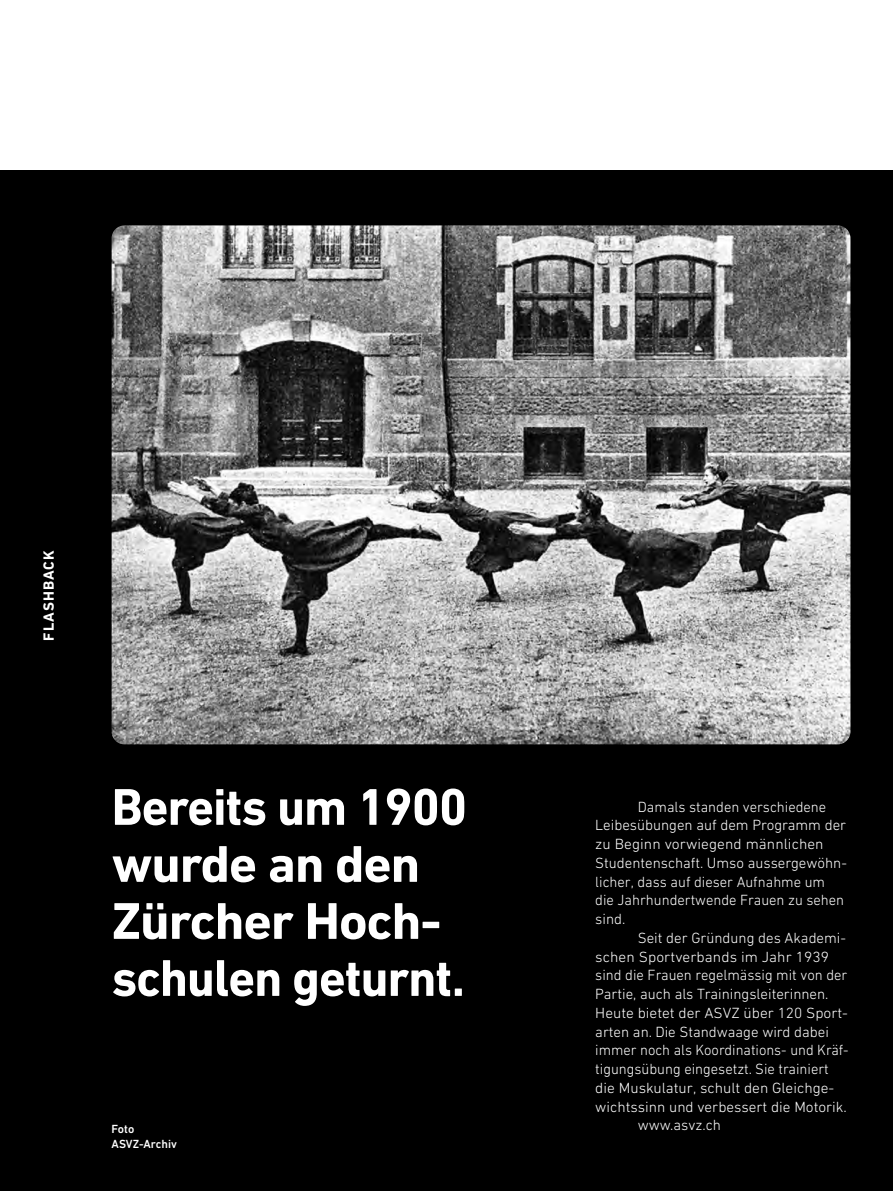
<style>
.page{position:relative;width:893px;height:1191px;background:#fff}
.page>*{position:absolute;margin:0;border:0;box-sizing:border-box;transform-origin:0 0}
.H2_Headline_bold_35p{font:700 52.5px/57px "DIN Next W1 G";letter-spacing:-.02em;color:#fff}
.Lauftext_light_Einzu{font:300 15px/18.8px "DIN Next W1 G";color:#fff}
.Rubriktitel_Boxtitel{font:700 15px "DIN Next W1 G";letter-spacing:.07em;color:#fff}
.Bildlegende_klein_me{font:500 12px "DIN Next W1 G";color:#fff}
</style>
<div class="page">
<div style="left:0;top:170px;width:893px;height:1021px;background:#000"></div>
<img style="left:112px;top:225px;width:738px;height:519px">
<p class="Rubriktitel_Boxtitel" style="left:40px;top:640px;width:91px;rotate:-90deg">FLASHBACK</p>
<p class="H2_Headline_bold_35p" style="left:112px;top:778px;width:357px">Bereits um 1900 wurde an den<br>Zürcher Hoch&shy;schulen geturnt.</p>
<p class="Lauftext_light_Einzu" style="left:595px;top:797px;width:253px;text-indent:43px">Damals standen verschiedene<br>Leibesübungen auf dem Programm der zu Beginn vorwiegend männlichen<br>Studentenschaft. Umso aussergewöhn&shy;licher, dass auf dieser Aufnahme um die Jahrhundertwende Frauen zu sehen sind.</p>
<p class="Lauftext_light_Einzu" style="left:595px;top:928px;width:255px;text-indent:43px">Seit der Gründung des Akademi&shy;schen Sportverbands im Jahr 1939 sind die Frauen regelmässig mit von der Partie, auch als Trainingsleiterinnen.<br>Heute bietet der ASVZ über 120 Sport&shy;arten an. Die Standwaage wird dabei immer noch als Koordinations- und Kräf&shy;tigungsübung eingesetzt. Sie trainiert die Muskulatur, schult den Gleichge&shy;wichtssinn und verbessert die Motorik.</p>
<p class="Bildlegende_klein_me" style="left:112px;top:1122px;width:24px">Foto</p>
<p class="Lauftext_light_Einzu" style="left:638px;top:1115px;width:84px">www.asvz.ch</p>
<p class="Bildlegende_klein_me" style="left:112px;top:1137px;width:67px">ASVZ-Archiv</p>
</div>
